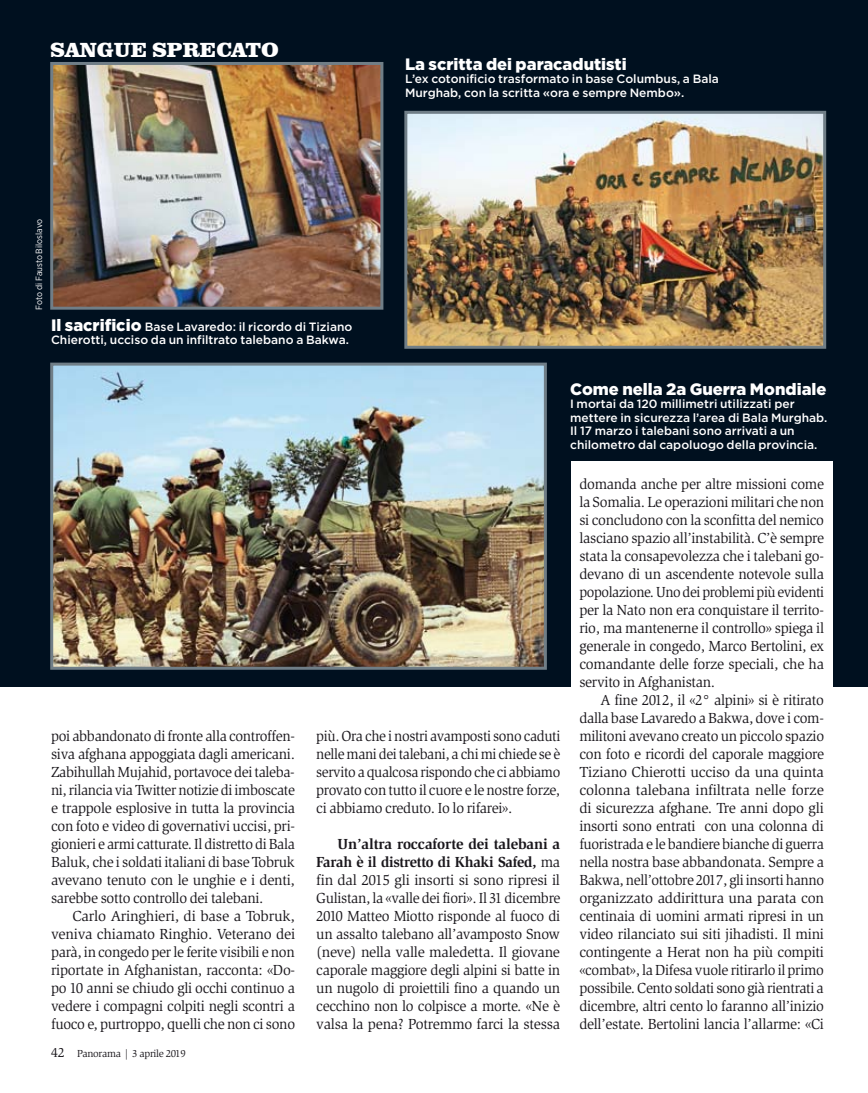
<style>
.page{position:relative;width:868px;height:1093px;background:#fff}
.page>*{position:absolute;margin:0;border:0;box-sizing:border-box;transform-origin:0 0}
.t1{font:900 21px "Clarendon BT";color:#fff}
.t2{font:900 16.5px "Gotham";color:#fff}
.t3{font:15px/18px "Slimbach Std";letter-spacing:-.02em;color:#1a171c;text-align:justify}
.t4{font:15px/18px "Slimbach Std";letter-spacing:-.02em;color:#1a171c;text-align:justify;scale:.96 1}
.t5{font:15px/18px "Slimbach Std";letter-spacing:-.02em;color:#1a171c;text-align:justify;scale:.95 1}
.t6{font:500 12px/13.5px "Gotham";color:#fff}
.t7{font:10.5px "Slimbach Std";letter-spacing:-.025em;color:#1a171c}
.t8{font:9px "Gotham Narrow";color:#fff}
.s1{font-weight:900;font-size:16.5px}
.s2{font-size:13.5px}
.s3{font-weight:700}
</style>
<div class="page">
<div style="left:0;top:0;width:867px;height:687px;background:#00101f"></div>
<svg style="left:867px;top:105px;width:1px;height:145px"></svg>
<img style="left:54px;top:66px;width:325px;height:240px">
<div style="left:50px;top:62px;width:333px;height:248px;border:3px solid #707e87"></div>
<img style="left:54px;top:367px;width:489px;height:299px">
<div style="left:50px;top:363px;width:497px;height:307px;border:3px solid #707e87"></div>
<img style="left:408px;top:115px;width:414px;height:230px">
<div style="left:404px;top:111px;width:422px;height:238px;border:3px solid #707e87"></div>
<div style="left:570px;top:461px;width:262px;height:576px;background:#fff"></div>
<h1 class="t1" style="left:50px;top:37px;width:230px">SANGUE SPRECATO</h1>
<p class="t2" style="left:405px;top:53px;width:223px">La scritta dei paracadutisti</p>
<p class="t6" style="left:405px;top:72px;width:315px">L’ex cotonificio trasformato in base Columbus, a Bala<br>Murghab, con la scritta «ora e sempre Nembo».</p>
<p class="t8" style="left:33px;top:310px;width:92px;rotate:-90deg">Foto di Fausto Biloslavo</p>
<p class="t6" style="left:51px;top:320px;width:303px"><span class="s1">Il sacrificio</span> Base Lavaredo: il ricordo di Tiziano<br>Chierotti, ucciso da un infiltrato talebano a Bakwa.</p>
<p class="t4" style="left:51px;top:727px;width:255px">poi abbandonato di fronte alla controffen&shy;siva afghana appoggiata dagli americani.<br>Zabihullah Mujahid, portavoce dei taleba&shy;ni, rilancia via Twitter notizie di imboscate e trappole esplosive in tutta la provincia con foto e video di governativi uccisi, pri&shy;gionieri e armi catturate. Il distretto di Bala Baluk, che i soldati italiani di base Tobruk avevano tenuto con le unghie e i denti, sarebbe sotto controllo dei talebani.</p>
<p class="t3" style="left:51px;top:907px;width:245px;text-indent:21px">Carlo Aringhieri, di base a Tobruk, veniva chiamato Ringhio. Veterano dei parà, in congedo per le ferite visibili e non riportate in Afghanistan, racconta: «Do&shy;po 10 anni se chiudo gli occhi continuo a vedere i compagni colpiti negli scontri a fuoco e, purtroppo, quelli che non ci sono</p>
<p class="t7" style="left:51px;top:1047px;width:136px"><span class="s2">42</span> Panorama | 3 aprile 2019</p>
<p class="t2" style="left:570px;top:377px;width:258px">Come nella 2a Guerra Mondiale</p>
<p class="t6" style="left:570px;top:397px;width:259px">I mortai da 120 millimetri utilizzati per mettere in sicurezza l’area di Bala Murghab.<br>Il 17 marzo i talebani sono arrivati a un chilometro dal capoluogo della provincia.</p>
<p class="t5" style="left:316px;top:727px;width:258px">più. Ora che i nostri avamposti sono caduti nelle mani dei talebani, a chi mi chiede se è servito a qualcosa rispondo che ci abbiamo provato con tutto il cuore e le nostre forze, ci abbiamo creduto. Io lo rifarei».</p>
<p class="t3" style="left:316px;top:835px;width:245px;text-indent:21px"><span class="s3">Un’altra roccaforte dei talebani a Farah è il distretto di Khaki Safed,</span> ma fin dal 2015 gli insorti si sono ripresi il Gulistan, la «valle dei fiori». Il 31 dicembre 2010 Matteo Miotto risponde al fuoco di un assalto talebano all’avamposto Snow (neve) nella valle maledetta. Il giovane caporale maggiore degli alpini si batte in un nugolo di proiettili fino a quando un cecchino non lo colpisce a morte. «Ne è valsa la pena? Potremmo farci la stessa</p>
<p class="t3" style="left:579px;top:475px;width:246px">domanda anche per altre missioni come la Somalia. Le operazioni militari che non si concludono con la sconfitta del nemico lasciano spazio all’instabilità. C’è sempre stata la consapevolezza che i talebani go&shy;devano di un ascendente notevole sulla popolazione. Uno dei problemi più evidenti per la Nato non era conquistare il territo&shy;rio, ma mantenerne il controllo» spiega il generale in congedo, Marco Bertolini, ex comandante delle forze speciali, che ha servito in Afghanistan.</p>
<p class="t3" style="left:579px;top:691px;width:246px;text-indent:21px">A fine 2012, il «2° alpini» si è ritirato dalla base Lavaredo a Bakwa, dove i com&shy;militoni avevano creato un piccolo spazio con foto e ricordi del caporale maggiore Tiziano Chierotti ucciso da una quinta colonna talebana infiltrata nelle forze di sicurezza afghane. Tre anni dopo gli insorti sono entrati con una colonna di fuoristrada e le bandiere bianche di guerra nella nostra base abbandonata. Sempre a Bakwa, nell’ottobre 2017, gli insorti hanno organizzato addirittura una parata con centinaia di uomini armati ripresi in un video rilanciato sui siti jihadisti. Il mini contingente a Herat non ha più compiti «combat», la Difesa vuole ritirarlo il primo possibile. Cento soldati sono già rientrati a dicembre, altri cento lo faranno all’inizio dell’estate. Bertolini lancia l’allarme: «Ci</p>
</div>
